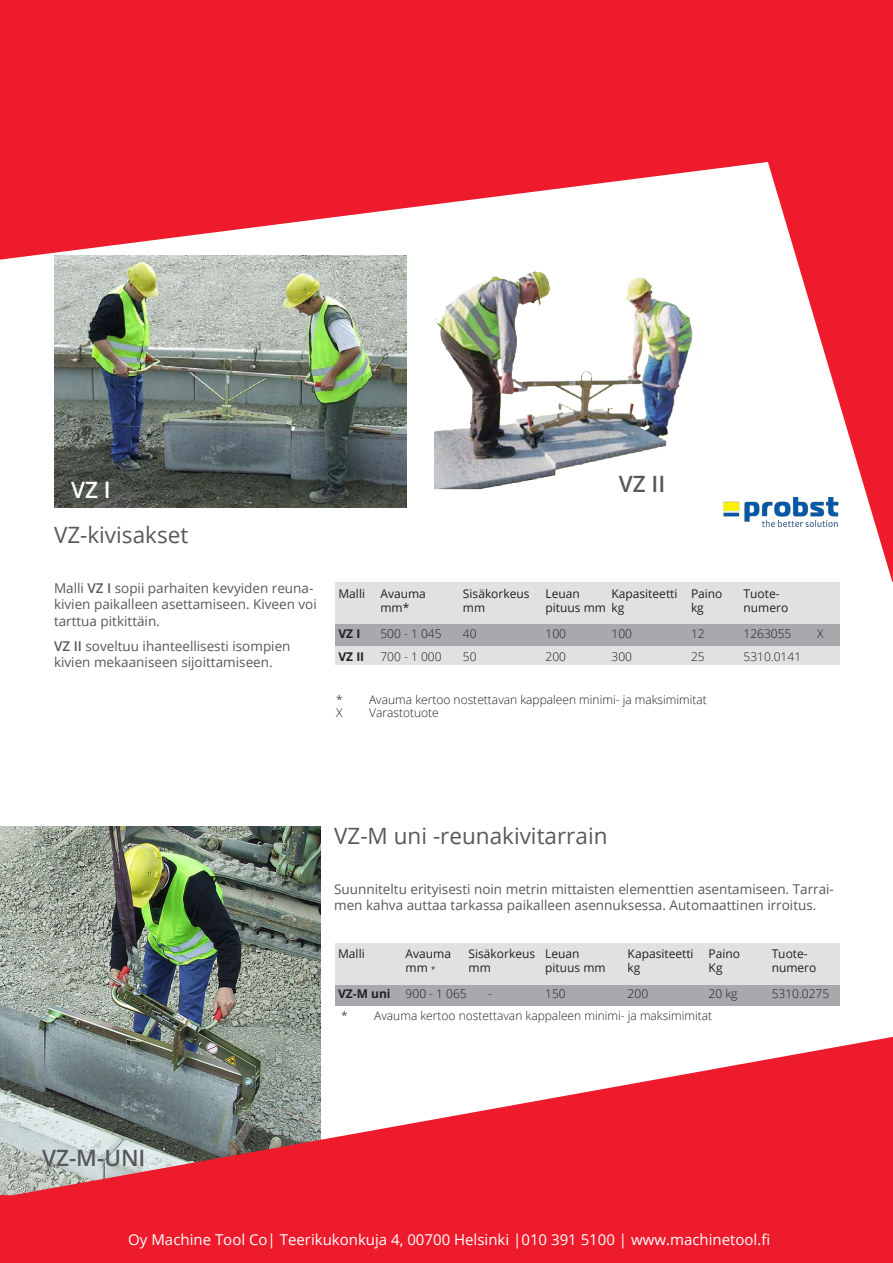
<style>
.page{position:relative;width:893px;height:1263px;background:#fff}
.page>*{position:absolute;margin:0;border:0;box-sizing:border-box;transform-origin:0 0}
.Inkku{font:22.5px "Open Sans";color:#57585a}
.t1{font:600 22.5px "Open Sans";color:#57585a}
.t2{font:600 22.5px "Open Sans";color:#fff}
.Otsikko{font:15px "Open Sans";color:#fff}
.Leipis{font:13.5px/16.5px "Open Sans";color:#57585a}
.t3{font:300 12px "Open Sans";color:#231f20}
.t4{font:12px "Open Sans";color:#231f20}
.t5{font:700 12px "Open Sans";color:#231f20}
.s1{font-weight:600}
.s2{font-size:7.5px}
</style>
<div class="page">
<img style="left:1px;top:827px;width:320px;height:210px">
<img style="left:54px;top:260px;width:352px;height:248px">
<img style="left:434px;top:271px;width:259px;height:219px">
<svg style="left:0;top:0;width:720px;height:260px;fill:#ee1b2d"></svg>
<svg style="left:720px;top:0;width:173px;height:582px;fill:#ee1b2d"></svg>
<svg style="left:0;top:1037px;width:893px;height:226px;background:#db5560"></svg>
<div style="left:335px;top:943px;width:504px;height:62px;background:#a8a9ad"></div>
<div style="left:335px;top:943px;width:504px;height:41px;background:#e0e1e3"></div>
<div style="left:335px;top:583px;width:505px;height:82px;background:#e0e1e3"></div>
<div style="left:335px;top:624px;width:505px;height:22px;background:#a8a9ad"></div>
<img style="left:723px;top:498px;width:117px;height:31px">
<p class="t2" style="left:71px;top:474px;width:41px">VZ I</p>
<p class="t1" style="left:619px;top:469px;width:48px">VZ II</p>
<p class="Inkku" style="left:54px;top:519px;width:136px">VZ-kivisakset</p>
<p class="Leipis" style="left:54px;top:579px;width:264px">Malli <span class="s1">VZ I</span> sopii parhaiten kevyiden reuna&shy;kivien paikalleen asettamiseen. Kiveen voi tarttua pitkittäin.</p>
<p class="Leipis" style="left:54px;top:637px;width:238px"><span class="s1">VZ II</span> soveltuu ihanteellisesti isompien kivien mekaaniseen sijoittamiseen.</p>
<p class="t4" style="left:338px;top:586px;width:28px">Malli</p>
<p class="t4" style="left:380px;top:586px;width:47px">Avauma</p>
<p class="t4" style="left:463px;top:586px;width:68px">Sisäkorkeus</p>
<p class="t4" style="left:545px;top:586px;width:36px">Leuan</p>
<p class="t4" style="left:611px;top:586px;width:113px">Kapasiteetti Paino</p>
<p class="t4" style="left:743px;top:586px;width:38px">Tuote-</p>
<p class="t4" style="left:380px;top:599px;width:30px">mm*</p>
<p class="t4" style="left:463px;top:599px;width:24px">mm</p>
<p class="t4" style="left:545px;top:599px;width:80px">pituus mm kg</p>
<p class="t4" style="left:691px;top:599px;width:14px">kg</p>
<p class="t4" style="left:743px;top:599px;width:46px">numero</p>
<p class="t5" style="left:338px;top:625px;width:23px">VZ I</p>
<p class="t3" style="left:380px;top:626px;width:63px">500 - 1 045</p>
<p class="t3" style="left:463px;top:626px;width:15px">40</p>
<p class="t3" style="left:545px;top:626px;width:22px">100</p>
<p class="t3" style="left:611px;top:626px;width:22px">100</p>
<p class="t3" style="left:691px;top:626px;width:15px">12</p>
<p class="t3" style="left:743px;top:626px;width:49px">1263055</p>
<p class="t3" style="left:817px;top:626px;width:8px">X</p>
<p class="t5" style="left:338px;top:648px;width:27px">VZ II</p>
<p class="t3" style="left:380px;top:648px;width:63px">700 - 1 000</p>
<p class="t3" style="left:463px;top:648px;width:15px">50</p>
<p class="t3" style="left:545px;top:648px;width:22px">200</p>
<p class="t3" style="left:611px;top:648px;width:22px">300</p>
<p class="t3" style="left:691px;top:648px;width:15px">25</p>
<p class="t3" style="left:743px;top:648px;width:59px">5310.0141</p>
<p class="t3" style="left:336px;top:691px;width:372px">* Avauma kertoo nostettavan kappaleen minimi- ja maksimimitat</p>
<p class="t3" style="left:336px;top:705px;width:8px">X</p>
<p class="t3" style="left:369px;top:705px;width:71px">Varastotuote</p>
<p class="Inkku" style="left:334px;top:820px;width:275px">VZ-M uni -reunakivitarrain</p>
<p class="Leipis" style="left:334px;top:880px;width:501px">Suunniteltu erityisesti noin metrin mittaisten elementtien asentamiseen. Tarrai&shy;men kahva auttaa tarkassa paikalleen asennuksessa. Automaattinen irroitus.</p>
<p class="t4" style="left:338px;top:946px;width:28px">Malli</p>
<p class="t4" style="left:406px;top:946px;width:47px">Avauma</p>
<p class="t4" style="left:469px;top:946px;width:112px">Sisäkorkeus Leuan</p>
<p class="t4" style="left:628px;top:946px;width:114px">Kapasiteetti Paino</p>
<p class="t4" style="left:772px;top:946px;width:38px">Tuote-</p>
<p class="t4" style="left:406px;top:959px;width:31px">mm <span class="s2">*</span></p>
<p class="t4" style="left:469px;top:959px;width:24px">mm</p>
<p class="t4" style="left:545px;top:959px;width:62px">pituus mm</p>
<p class="t4" style="left:628px;top:959px;width:14px">kg</p>
<p class="t4" style="left:709px;top:959px;width:15px">Kg</p>
<p class="t4" style="left:772px;top:959px;width:46px">numero</p>
<p class="t5" style="left:338px;top:985px;width:54px">VZ-M uni</p>
<p class="t3" style="left:406px;top:986px;width:63px">900 - 1 065</p>
<p class="t3" style="left:488px;top:986px;width:5px">-</p>
<p class="t3" style="left:545px;top:986px;width:22px">150</p>
<p class="t3" style="left:628px;top:986px;width:22px">200</p>
<p class="t3" style="left:709px;top:986px;width:30px">20 kg</p>
<p class="t3" style="left:772px;top:986px;width:59px">5310.0275</p>
<p class="t3" style="left:341px;top:1008px;width:372px">* Avauma kertoo nostettavan kappaleen minimi- ja maksimimitat</p>
<p class="t1" style="left:42px;top:1142px;width:105px">VZ-M-UNI</p>
<p class="Otsikko" style="left:128px;top:1229px;width:643px">Oy Machine Tool Co| Teerikukonkuja 4, 00700 Helsinki |010 391 5100 | www.machinetool.fi</p>
</div>
